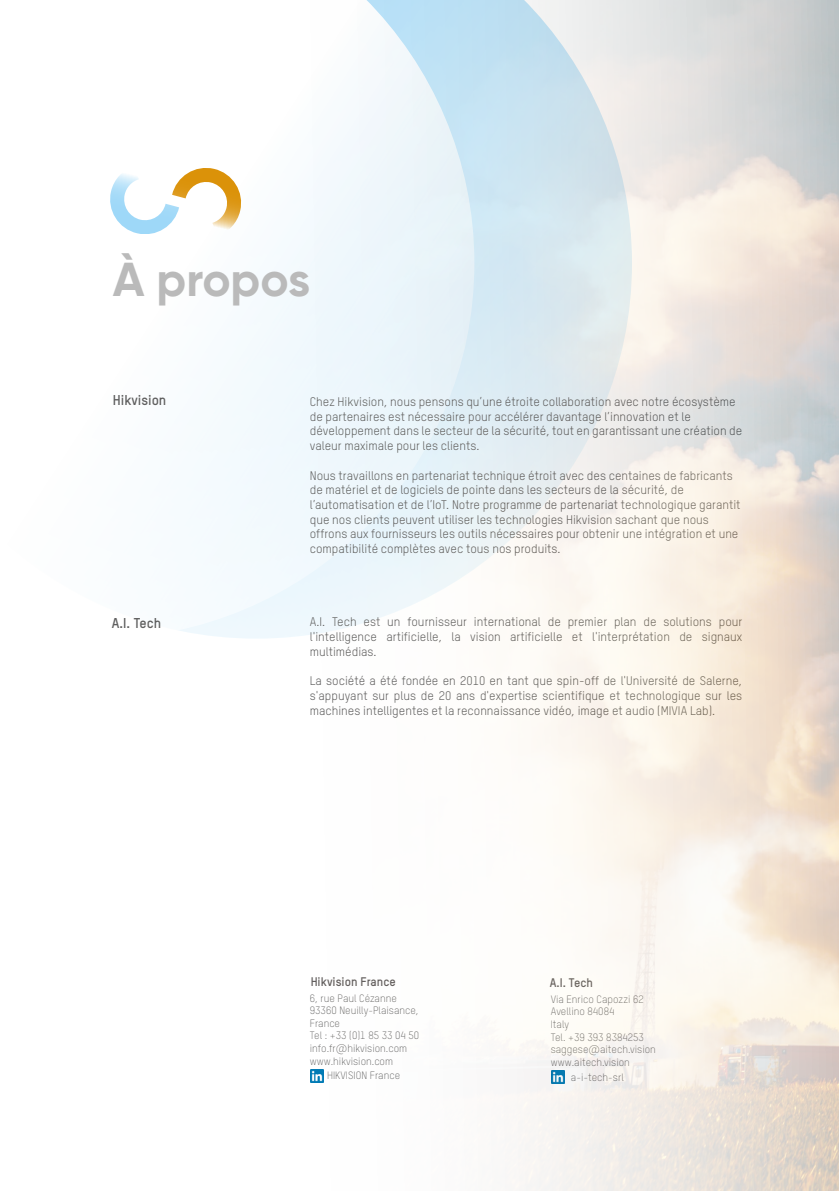
<style>
.page{position:relative;width:839px;height:1191px;background:#fff}
.page>*{position:absolute;margin:0;border:0;box-sizing:border-box;transform-origin:0 0}
.t1{font:700 47.6px "Gilroy";color:#bababa}
.t2{font:700 14px "TSTARPRO";color:#5f5f5f}
.t3{font:12.25px/14.7px "TSTARPRO";color:#5f5f5f}
.t4{font:700 12.25px "TSTARPRO";color:#635f5e}
.t5{font:300 10.5px/12.6px "TSTARPRO";color:#5f5f5f}
</style>
<div class="page">
<div style="left:179px;top:344px;width:70px;height:294px;background:#f5fbfe"></div>
<svg style="left:110px;top:168px;width:132px;height:66px"></svg>
<img style="left:249px;top:0;width:589px;height:1191px">
<h1 class="t1" style="left:113px;top:249px;width:199px">À propos</h1>
<p class="t2" style="left:113px;top:391px;width:55px">Hikvision</p>
<p class="t2" style="left:112px;top:613px;width:51px">A.I. Tech</p>
<p class="t3" style="left:310px;top:394px;width:434px">Chez Hikvision, nous pensons qu’une étroite collaboration avec notre écosystème de partenaires est nécessaire pour accélérer davantage l’innovation et le développement dans le secteur de la sécurité, tout en garantissant une création de valeur maximale pour les clients.</p>
<p class="t3" style="left:310px;top:467px;width:432px">Nous travaillons en partenariat technique étroit avec des centaines de fabricants de matériel et de logiciels de pointe dans les secteurs de la sécurité, de l’automatisation et de l’IoT. Notre programme de partenariat technologique garantit que nos clients peuvent utiliser les technologies Hikvision sachant que nous offrons aux fournisseurs les outils nécessaires pour obtenir une intégration et une compatibilité complètes avec tous nos produits.</p>
<p class="t3" style="left:310px;top:614px;width:434px;text-align:justify">A.I. Tech est un fournisseur international de premier plan de solutions pour l'intelligence artificielle, la vision artificielle et l'interprétation de signaux multimédias.</p>
<p class="t3" style="left:310px;top:673px;width:434px;text-align:justify">La société a été fondée en 2010 en tant que spin-off de l'Université de Salerne, s'appuyant sur plus de 20 ans d'expertise scientifique et technologique sur les machines intelligentes et la reconnaissance vidéo, image et audio (MIVIA Lab).</p>
<p class="t4" style="left:310px;top:973px;width:87px">Hikvision France</p>
<p class="t5" style="left:310px;top:991px;width:111px">6, rue Paul Cézanne<br>93360 Neuilly-Plaisance,<br>France<br>Tel : +33 (0)1 85 33 04 50 info.fr@hikvision.com www.hikvision.com</p>
<p class="t5" style="left:327px;top:1069px;width:75px">HIKVISION France</p>
<p class="t4" style="left:549px;top:974px;width:45px">A.I. Tech</p>
<p class="t5" style="left:550px;top:992px;width:107px">Via Enrico Capozzi 62<br>Avellino 84084<br>Italy<br>Tel. +39 393 8384253 saggese@aitech.vision www.aitech.vision</p>
<p class="t5" style="left:571px;top:1070px;width:54px">a-i-tech-srl</p>
</div>
